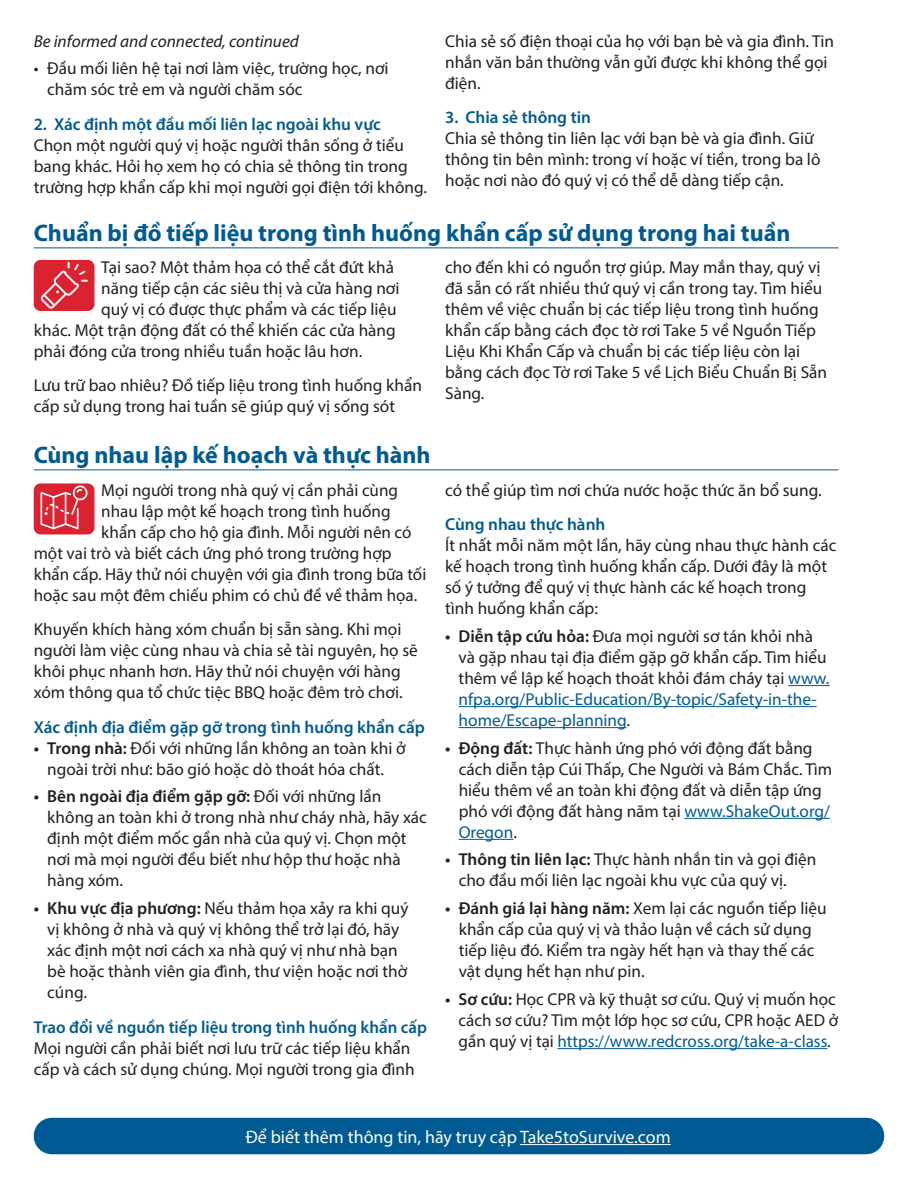
<style>
.page{position:relative;width:918px;height:1188px;background:#fff}
.page>*{position:absolute;margin:0;border:0;box-sizing:border-box;transform-origin:0 0}
.t1{font:700 24px "Myriad Pro";color:#005a93}
.t2{font:18px "Myriad Pro";color:#fff}
.t3{font:17.25px/21px "Myriad Pro";color:#231f20}
.t4{font:600 17.25px "Myriad Pro";color:#005a93}
.t5{font:italic 17.25px "Myriad Pro";color:#231f20}
.s1{font-weight:600}
.s2{color:#005a93}
</style>
<div class="page">
<div style="left:34px;top:1118px;width:850px;height:36px;background:#005a93;border-radius:18px"></div>
<hr style="left:520px;top:1144px;width:151px;height:1px;background:#fff">
<div style="left:34px;top:260px;width:60px;height:51px;background:#db2230;border-radius:7px"></div>
<div style="left:34px;top:483px;width:60px;height:51px;background:#db2230;border-radius:7px"></div>
<svg style="left:41px;top:262px;width:47px;height:47px"></svg>
<svg style="left:41px;top:485px;width:47px;height:44px"></svg>
<hr style="left:34px;top:248px;width:805px;height:1px;background:#005a93">
<hr style="left:34px;top:470px;width:805px;height:1px;background:#005a93">
<hr style="left:788px;top:685px;width:42px;height:1px;background:#005a93">
<hr style="left:459px;top:706px;width:358px;height:1px;background:#005a93">
<hr style="left:459px;top:727px;width:168px;height:1px;background:#005a93">
<hr style="left:684px;top:818px;width:146px;height:1px;background:#005a93">
<hr style="left:459px;top:839px;width:54px;height:1px;background:#005a93">
<hr style="left:558px;top:1048px;width:269px;height:1px;background:#005a93">
<p class="t3" style="left:445px;top:30px;width:390px">Chia sẻ số điện thoại của họ với bạn bè và gia đình. Tin nhắn văn bản thường vẫn gửi được khi không thể gọi điện.</p>
<p class="t4" style="left:445px;top:106px;width:147px">3. Chia sẻ thông tin</p>
<p class="t3" style="left:445px;top:128px;width:377px">Chia sẻ thông tin liên lạc với bạn bè và gia đình. Giữ thông tin bên mình: trong ví hoặc ví tiền, trong ba lô hoặc nơi nào đó quý vị có thể dễ dàng tiếp cận.</p>
<h1 class="t1" style="left:34px;top:217px;width:758px">Chuẩn bị đồ tiếp liệu trong tình huống khẩn cấp sử dụng trong hai tuần</h1>
<p class="t5" style="left:34px;top:30px;width:267px">Be informed and connected, continued</p>
<p class="t3" style="left:47px;top:58px;width:343px;text-indent:-14px">• Đầu mối liên hệ tại nơi làm việc, trường học, nơi chăm sóc trẻ em và người chăm sóc</p>
<p class="t4" style="left:34px;top:113px;width:349px">2. Xác định một đầu mối liên lạc ngoài khu vực</p>
<p class="t3" style="left:34px;top:134px;width:395px">Chọn một người quý vị hoặc người thân sống ở tiểu bang khác. Hỏi họ xem họ có chia sẻ thông tin trong trường hợp khẩn cấp khi mọi người gọi điện tới không.</p>
<p class="t3" style="left:101px;top:256px;width:294px">Tại sao? Một thảm họa có thể cắt đứt khả</p>
<p class="t3" style="left:101px;top:277px;width:300px">năng tiếp cận các siêu thị và cửa hàng nơi</p>
<p class="t3" style="left:101px;top:298px;width:297px">quý vị có được thực phẩm và các tiếp liệu</p>
<p class="t3" style="left:34px;top:319px;width:364px">khác. Một trận động đất có thể khiến các cửa hàng</p>
<p class="t3" style="left:34px;top:340px;width:330px">phải đóng cửa trong nhiều tuần hoặc lâu hơn.</p>
<p class="t3" style="left:34px;top:375px;width:390px">Lưu trữ bao nhiêu? Đồ tiếp liệu trong tình huống khẩn cấp sử dụng trong hai tuần sẽ giúp quý vị sống sót</p>
<h1 class="t1" style="left:34px;top:439px;width:398px">Cùng nhau lập kế hoạch và thực hành</h1>
<p class="t3" style="left:101px;top:479px;width:298px">Mọi người trong nhà quý vị cần phải cùng</p>
<p class="t3" style="left:101px;top:500px;width:291px">nhau lập một kế hoạch trong tình huống</p>
<p class="t3" style="left:101px;top:521px;width:312px">khẩn cấp cho hộ gia đình. Mỗi người nên có</p>
<p class="t3" style="left:34px;top:542px;width:359px">một vai trò và biết cách ứng phó trong trường hợp</p>
<p class="t3" style="left:34px;top:563px;width:394px">khẩn cấp. Hãy thử nói chuyện với gia đình trong bữa tối</p>
<p class="t3" style="left:34px;top:584px;width:385px">hoặc sau một đêm chiếu phim có chủ đề về thảm họa.</p>
<p class="t3" style="left:34px;top:619px;width:386px">Khuyến khích hàng xóm chuẩn bị sẵn sàng. Khi mọi người làm việc cùng nhau và chia sẻ tài nguyên, họ sẽ khôi phục nhanh hơn. Hãy thử nói chuyện với hàng xóm thông qua tổ chức tiệc BBQ hoặc đêm trò chơi.</p>
<p class="t4" style="left:34px;top:716px;width:393px">Xác định địa điểm gặp gỡ trong tình huống khẩn cấp</p>
<p class="t3" style="left:34px;top:737px;width:373px;text-align:center"><span class="s1">• Trong nhà:</span> Đối với những lần không an toàn khi ở ngoài trời như: bão gió hoặc dò thoát hóa chất.</p>
<p class="t3" style="left:47px;top:786px;width:381px;text-indent:-14px"><span class="s1">• Bên ngoài địa điểm gặp gỡ:</span> Đối với những lần không an toàn khi ở trong nhà như cháy nhà, hãy xác định một điểm mốc gần nhà của quý vị. Chọn một nơi mà mọi người đều biết như hộp thư hoặc nhà hàng xóm.</p>
<p class="t3" style="left:47px;top:898px;width:363px;text-indent:-14px"><span class="s1">• Khu vực địa phương:</span> Nếu thảm họa xảy ra khi quý vị không ở nhà và quý vị không thể trở lại đó, hãy xác định một nơi cách xa nhà quý vị như nhà bạn bè hoặc thành viên gia đình, thư viện hoặc nơi thờ cúng.</p>
<p class="t4" style="left:34px;top:1016px;width:395px">Trao đổi về nguồn tiếp liệu trong tình huống khẩn cấp</p>
<p class="t3" style="left:34px;top:1037px;width:382px">Mọi người cần phải biết nơi lưu trữ các tiếp liệu khẩn cấp và cách sử dụng chúng. Mọi người trong gia đình</p>
<p class="t3" style="left:445px;top:256px;width:383px">cho đến khi có nguồn trợ giúp. May mắn thay, quý vị đã sẵn có rất nhiều thứ quý vị cần trong tay. Tìm hiểu thêm về việc chuẩn bị các tiếp liệu trong tình huống khẩn cấp bằng cách đọc tờ rơi Take 5 về Nguồn Tiếp Liệu Khi Khẩn Cấp và chuẩn bị các tiếp liệu còn lại bằng cách đọc Tờ rơi Take 5 về Lịch Biểu Chuẩn Bị Sẵn Sàng.</p>
<p class="t3" style="left:445px;top:479px;width:378px">có thể giúp tìm nơi chứa nước hoặc thức ăn bổ sung.</p>
<p class="t4" style="left:445px;top:513px;width:162px">Cùng nhau thực hành</p>
<p class="t3" style="left:445px;top:535px;width:393px">Ít nhất mỗi năm một lần, hãy cùng nhau thực hành các kế hoạch trong tình huống khẩn cấp. Dưới đây là một số ý tưởng để quý vị thực hành các kế hoạch trong tình huống khẩn cấp:</p>
<p class="t3" style="left:459px;top:625px;width:372px;text-indent:-14px"><span class="s1">• Diễn tập cứu hỏa:</span> Đưa mọi người sơ tán khỏi nhà và gặp nhau tại địa điểm gặp gỡ khẩn cấp. Tìm hiểu thêm về lập kế hoạch thoát khỏi đám cháy tại <span class="s2">www. nfpa.org/Public-Education/By-topic/Safety-in-the&shy;home/Escape-planning</span>.</p>
<p class="t3" style="left:459px;top:737px;width:375px;text-indent:-14px"><span class="s1">• Động đất:</span> Thực hành ứng phó với động đất bằng cách diễn tập Cúi Thấp, Che Người và Bám Chắc. Tìm hiểu thêm về an toàn khi động đất và diễn tập ứng phó với động đất hàng năm tại <span class="s2">www.ShakeOut.org/ Oregon</span>.</p>
<p class="t3" style="left:459px;top:849px;width:359px;text-indent:-14px"><span class="s1">• Thông tin liên lạc:</span> Thực hành nhắn tin và gọi điện cho đầu mối liên lạc ngoài khu vực của quý vị.</p>
<p class="t3" style="left:459px;top:898px;width:369px;text-indent:-14px"><span class="s1">• Đánh giá lại hàng năm:</span> Xem lại các nguồn tiếp liệu khẩn cấp của quý vị và thảo luận về cách sử dụng tiếp liệu đó. Kiểm tra ngày hết hạn và thay thế các vật dụng hết hạn như pin.</p>
<p class="t3" style="left:459px;top:988px;width:381px;text-indent:-14px"><span class="s1">• Sơ cứu:</span> Học CPR và kỹ thuật sơ cứu. Quý vị muốn học cách sơ cứu? Tìm một lớp học sơ cứu, CPR hoặc AED ở gần quý vị tại <span class="s2">https://www.redcross.org/take-a-class</span>.</p>
<p class="t2" style="left:246px;top:1126px;width:427px">Để biết thêm thông tin, hãy truy cập Take5toSurvive.com</p>
</div>
